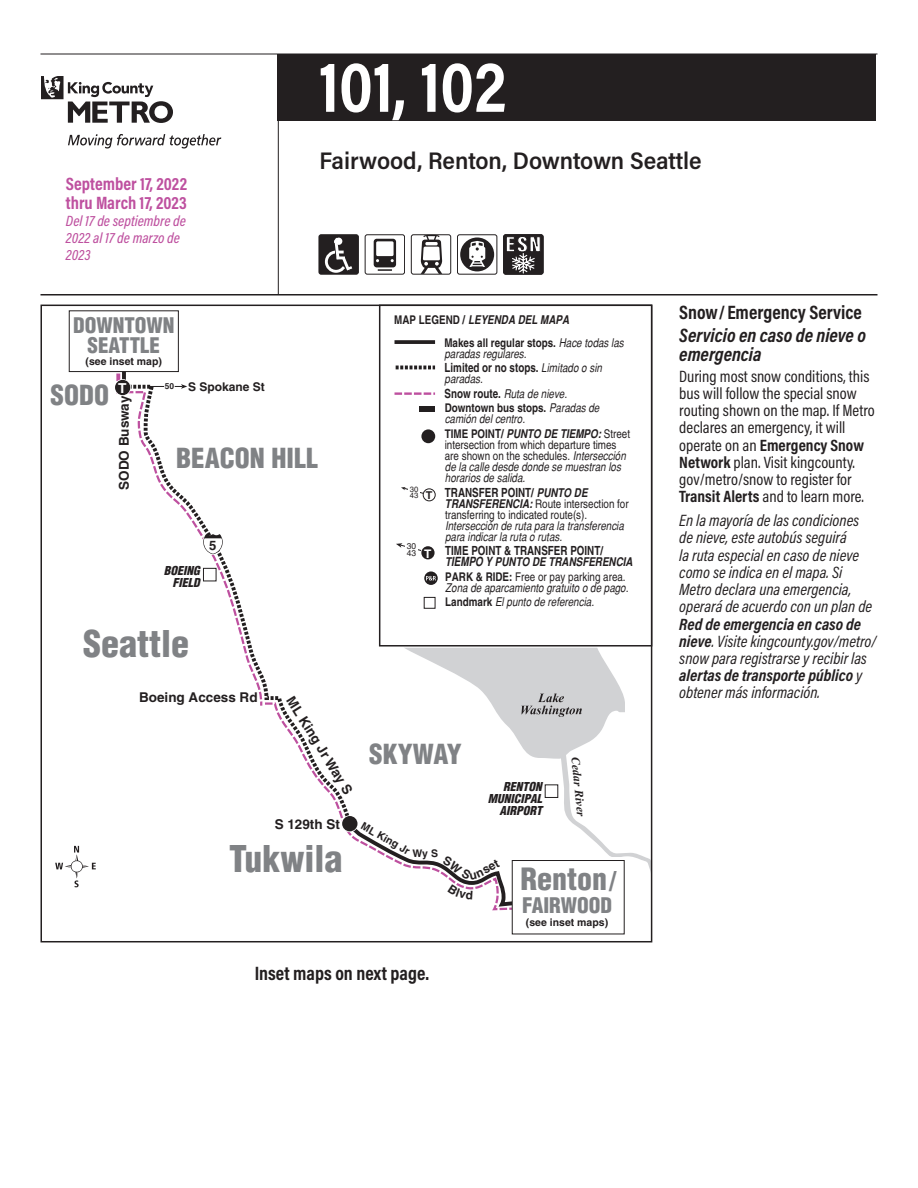
<style>
.page{position:relative;width:918px;height:1188px;background:#fff}
.page>*{position:absolute;margin:0;border:0;box-sizing:border-box;transform-origin:0 0}
.t1{font:700 72px "Acumin Pro Semi Cond";color:#fff;scale:.85 1}
.t2{font:900 condensed 36px "Helvetica";color:#808285}
.t3{font:900 condensed 30px "Helvetica";color:#808285}
.t4{font:900 condensed 27px "Helvetica";color:#808285}
.t5{font:600 24px "Acumin Pro Semi Cond";letter-spacing:-.005em;color:#231f20}
.t6{font:900 condensed 21px/19.5px "Helvetica";color:#808285;text-align:center}
.t7{font:700 19.5px "Acumin Pro Cond";color:#231f20}
.t8{font:italic 700 19.5px/19.5px "Acumin Pro Cond";color:#231f20}
.t9{font:700 18px/18.8px "Acumin Pro Cond";color:#be509f}
.t10{font:italic 16.5px/17.2px "Acumin Pro Cond";color:#231f20}
.t11{font:16.5px/17.2px "Acumin Pro Cond";color:#231f20}
.t12{font:italic 500 15px/17.2px "Acumin Pro Cond";color:#be509f}
.t13{font:700 13.8px "Helvetica";color:#fff}
.t14{font:700 13.5px "Helvetica";color:#231f20}
.t15{font:700 13.05px "Helvetica";color:#231f20}
.t16{font:700 condensed 12.6px "Helvetica";color:#231f20;scale:.95 1}
.t17{font:italic condensed 12px/11.1px "Helvetica";color:#231f20}
.t18{font:italic 700 condensed 12px/14.4px "Helvetica";color:#231f20}
.t19{font:condensed 12px/11.1px "Helvetica";color:#231f20}
.t20{font:italic 900 condensed 12px/12px "Helvetica";color:#231f20;text-align:right}
.t21{font:700 12px "Helvetica";color:#231f20}
.t22{font:italic 700 12px "Times New Roman";color:#231f20}
.t23{font:700 10.8px "Helvetica";color:#231f20}
.t24{font:700 10.5px "Helvetica";color:#231f20}
.t25{font:8.4px/7.4px "Helvetica";color:#231f20}
.t26{font:700 8.4px "Helvetica";color:#231f20}
.t27{font:7.65px/6.8px "Helvetica";color:#231f20}
.s1{font-style:normal}
.s2{font-weight:700}
.s3{font-weight:700;font-style:normal}
.s4{font-weight:400;font-style:italic;font-size:12px}
.s5{font-weight:700;font-style:normal;font-size:12.6px}
.s6{font-size:12px}
.s7{font-style:italic;font-size:12px}
.s8{font-weight:700;font-style:italic}
.s9{font-size:12.6px}
.s10{font-weight:400;font-style:normal}
.s11{font-weight:700;font-size:11.85px;color:#fff}
.s12{font-size:24px}
</style>
<div class="page">
<div style="left:277px;top:54px;width:599px;height:67px;background:#231f20"></div>
<svg style="left:68px;top:134px;width:153px;height:15px"></svg>
<svg style="left:42px;top:76px;width:131px;height:47px"></svg>
<hr style="left:278px;top:54px;width:1px;height:241px;background:#231f20">
<hr style="left:40px;top:294px;width:838px;height:2px;background:#231f20">
<hr style="left:40px;top:54px;width:838px;height:1px;background:#231f20">
<div style="left:319px;top:235px;width:39px;height:39px;background:#231f20;border-radius:2px"></div>
<div style="left:319px;top:234px;width:40px;height:41px;border:1px solid #231f20;border-radius:2px"></div>
<div style="left:325px;top:251px;width:22px;height:22px;border:3px solid #fff;border-radius:50%"></div>
<svg style="left:333px;top:238px;width:23px;height:36px"></svg>
<div style="left:365px;top:234px;width:40px;height:41px;border:1px solid #231f20;border-radius:2px"></div>
<svg style="left:374px;top:239px;width:22px;height:28px"></svg>
<div style="left:376px;top:241px;width:18px;height:15px;background:#fff;border-radius:2px"></div>
<svg style="left:378px;top:269px;width:14px;height:2px"></svg>
<div style="left:411px;top:234px;width:40px;height:41px;border:1px solid #231f20;border-radius:2px"></div>
<svg style="left:421px;top:235px;width:21px;height:39px"></svg>
<svg style="left:457px;top:235px;width:40px;height:39px"></svg>
<div style="left:457px;top:234px;width:40px;height:41px;border:1px solid #231f20;border-radius:2px"></div>
<div style="left:460px;top:238px;width:34px;height:33px;background:#231f20;border-radius:50%"></div>
<svg style="left:469px;top:241px;width:16px;height:26px"></svg>
<div style="left:504px;top:235px;width:39px;height:39px;background:#231f20;border-radius:2px"></div>
<div style="left:503px;top:234px;width:40px;height:41px;border:1px solid #231f20;border-radius:2px"></div>
<svg style="left:506px;top:236px;width:35px;height:38px"></svg>
<hr style="left:122px;top:322px;width:4px;height:65px;background:#231f20">
<svg style="left:116px;top:372px;width:4px;height:9px"></svg>
<svg style="left:129px;top:384px;width:215px;height:437px"></svg>
<svg style="left:203px;top:533px;width:20px;height:22px"></svg>
<div style="left:69px;top:310px;width:110px;height:62px;background:#fff;border:1px solid #231f20"></div>
<hr style="left:150px;top:386px;width:33px;height:1px;background:#231f20">
<svg style="left:181px;top:384px;width:6px;height:5px"></svg>
<div style="left:164px;top:374px;width:11px;height:18px;background:#fff"></div>
<svg style="left:114px;top:379px;width:17px;height:17px"></svg>
<div style="left:115px;top:380px;width:15px;height:15px;background:#231f20;border-radius:50%"></div>
<svg style="left:342px;top:816px;width:16px;height:15px"></svg>
<svg style="left:55px;top:846px;width:41px;height:41px"></svg>
<div style="left:379px;top:305px;width:273px;height:342px;background:#fff;border:2px solid #231f20"></div>
<svg style="left:424px;top:571px;width:14px;height:14px"></svg>
<svg style="left:426px;top:576px;width:10px;height:5px"></svg>
<div style="left:424px;top:597px;width:12px;height:12px;border:1px solid #231f20"></div>
<svg style="left:395px;top:340px;width:40px;height:4px"></svg>
<svg style="left:396px;top:366px;width:39px;height:3px"></svg>
<svg style="left:395px;top:392px;width:40px;height:3px"></svg>
<div style="left:419px;top:406px;width:16px;height:6px;background:#231f20"></div>
<div style="left:421px;top:429px;width:14px;height:14px;background:#231f20;border-radius:50%"></div>
<svg style="left:396px;top:543px;width:25px;height:8px"></svg>
<div style="left:405px;top:541px;width:12px;height:13px;background:#fff"></div>
<div style="left:421px;top:546px;width:14px;height:13px;background:#231f20;border-radius:50%"></div>
<svg style="left:401px;top:487px;width:23px;height:7px"></svg>
<div style="left:423px;top:488px;width:13px;height:13px;border:1px solid #231f20;border-radius:50%"></div>
<div style="left:409px;top:485px;width:11px;height:12px;background:#fff"></div>
<svg style="left:344px;top:648px;width:307px;height:261px"></svg>
<h1 class="t1" style="left:319px;top:36px;width:221px">101, 102</h1>
<h3 class="t9" style="left:66px;top:174px;width:123px">September 17, 2022 thru March 17, 2023</h3>
<p class="t12" style="left:66px;top:212px;width:122px">Del 17 de septiembre de<br>2022 al 17 de marzo de<br>2023</p>
<h3 class="t5" style="left:319px;top:144px;width:384px">Fairwood, Renton, Downtown Seattle</h3>
<h3 class="t6" style="left:73px;top:316px;width:103px">DOWNTOWN<br>SEATTLE</h3>
<p class="t24" style="left:86px;top:355px;width:78px">(see inset map)</p>
<p class="t13" style="left:118px;top:380px;width:10px">T</p>
<p class="t26" style="left:165px;top:381px;width:11px">50</p>
<p class="t21" style="left:188px;top:380px;width:78px">S Spokane St</p>
<h3 class="t4" style="left:51px;top:378px;width:60px">SODO</h3>
<p class="t14" style="left:116px;top:490px;width:96px;rotate:-90deg">SODO Busway</p>
<h3 class="t4" style="left:176px;top:441px;width:143px">BEACON HILL</h3>
<p class="t20" style="left:164px;top:564px;width:38px">BOEING<br>FIELD</p>
<p class="t15" style="left:209px;top:538px;width:9px">5</p>
<h2 class="t2" style="left:83px;top:621px;width:107px">Seattle</h2>
<p class="t14" style="left:139px;top:689px;width:120px">Boeing Access Rd</p>
<p class="t14" style="left:297px;top:693px;width:114px;rotate:58deg">ML King Jr Way S</p>
<p class="t18" style="left:394px;top:313px;width:176px"><span class="s1">MAP LEGEND /</span> LEYENDA DEL MAPA</p>
<h3 class="t7" style="left:679px;top:299px;width:184px">Snow/ Emergency Service</h3>
<h3 class="t8" style="left:679px;top:325px;width:188px">Servicio en caso de nieve o emergencia</h3>
<p class="t11" style="left:679px;top:367px;width:197px">During most snow conditions, this bus will follow the special snow routing shown on the map. If Metro declares an emergency, it will operate on an <span class="s2">Emergency Snow<br>Network</span> plan. Visit kingcounty. gov/metro/snow to register for<br><span class="s2">Transit Alerts</span> and to learn more.</p>
<h3 class="t10" style="left:679px;top:511px;width:194px">En la mayoría de las condiciones de nieve, este autobús seguirá<br>la ruta especial en caso de nieve como se indica en el mapa. Si<br>Metro declara una emergencia, operará de acuerdo con un plan de</h3>
<h3 class="t10" style="left:679px;top:615px;width:199px"><span class="s2">Red de emergencia en caso de nieve</span>. Visite kingcounty.gov/metro/ snow para registrarse y recibir las <span class="s2">alertas de transporte público</span> y obtener más información.</h3>
<p class="t17" style="left:444px;top:337px;width:181px"><span class="s3">Makes all regular stops.</span> Hace todas las paradas regulares.</p>
<p class="t16" style="left:445px;top:360px;width:167px">Limited or no stops. <span class="s4">Limitado o sin</span></p>
<p class="t17" style="left:445px;top:372px;width:156px;line-height:14.4px">paradas.<br><span class="s5">Snow route.</span> Ruta de nieve.<br><span class="s3">Downtown bus stops.</span> Paradas de</p>
<p class="t17" style="left:445px;top:412px;width:187px;line-height:14.4px">camión del centro.<br><span class="s3">TIME POIN</span><span class="s5">T</span><span class="s3">/</span> <span class="s2">PUNTO DE TIEMPO:</span> <span class="s1">Street</span></p>
<p class="t17" style="left:445px;top:439px;width:183px"><span class="s1">intersection from which departure times are shown on the schedules.</span> Intersección de la calle desde donde se muestran los horarios de salida.</p>
<p class="t16" style="left:445px;top:484px;width:152px">TRANSFER POINT<span class="s6">/</span> <span class="s7">PUNTO DE</span></p>
<p class="t19" style="left:445px;top:498px;width:185px"><span class="s8">TRANSFERENCIA:</span> Route intersection for transferring to indicated route(s).</p>
<p class="t17" style="left:445px;top:520px;width:180px">Intersección de ruta para la transferencia para indicar la ruta o rutas.</p>
<p class="t16" style="left:445px;top:543px;width:168px">TIME POINT &amp; TRANSFER POINT<span class="s6">/</span></p>
<p class="t18" style="left:445px;top:555px;width:189px">T<span class="s9">IEMPO Y</span> PUNTO DE TRANSFERENCIA<br><span class="s1">PARK &amp; RIDE:</span> <span class="s10">Free or pay parking area.</span></p>
<p class="t17" style="left:445px;top:580px;width:185px;line-height:14.4px">Zona de aparcamiento gratuito o de pago.<br><span class="s3">Landmark</span> El punto de referencia.</p>
<p class="t27" style="left:410px;top:486px;width:10px">30<br>43</p>
<p class="t23" style="left:426px;top:489px;width:8px">T</p>
<p class="t25" style="left:407px;top:542px;width:26px">30<br>43 <span class="s11">T</span></p>
<h3 class="t4" style="left:369px;top:737px;width:94px">SKYWAY</h3>
<p class="t20" style="left:488px;top:781px;width:56px">RENTON<br>MUNICIPAL<br>AIRPORT</p>
<p class="t22" style="left:584px;top:756px;width:61px;rotate:84deg">Cedar River</p>
<p class="t14" style="left:275px;top:816px;width:67px">S 129th St</p>
<h2 class="t2" style="left:229px;top:836px;width:115px">Tukwila</h2>
<p class="t24" style="left:365px;top:819px;width:56px;rotate:30deg">ML King Jr</p>
<p class="t24" style="left:412px;top:847px;width:27px">Wy S</p>
<h3 class="t7" style="left:255px;top:960px;width:176px">Inset maps on next page.</h3>
<h3 class="t3" style="left:520px;top:860px;width:97px">Renton<span class="s12">/</span></h3>
<h3 class="t6" style="left:522px;top:895px;width:92px">FAIRWOOD</h3>
<p class="t24" style="left:526px;top:916px;width:84px">(see inset maps)</p>
</div>
